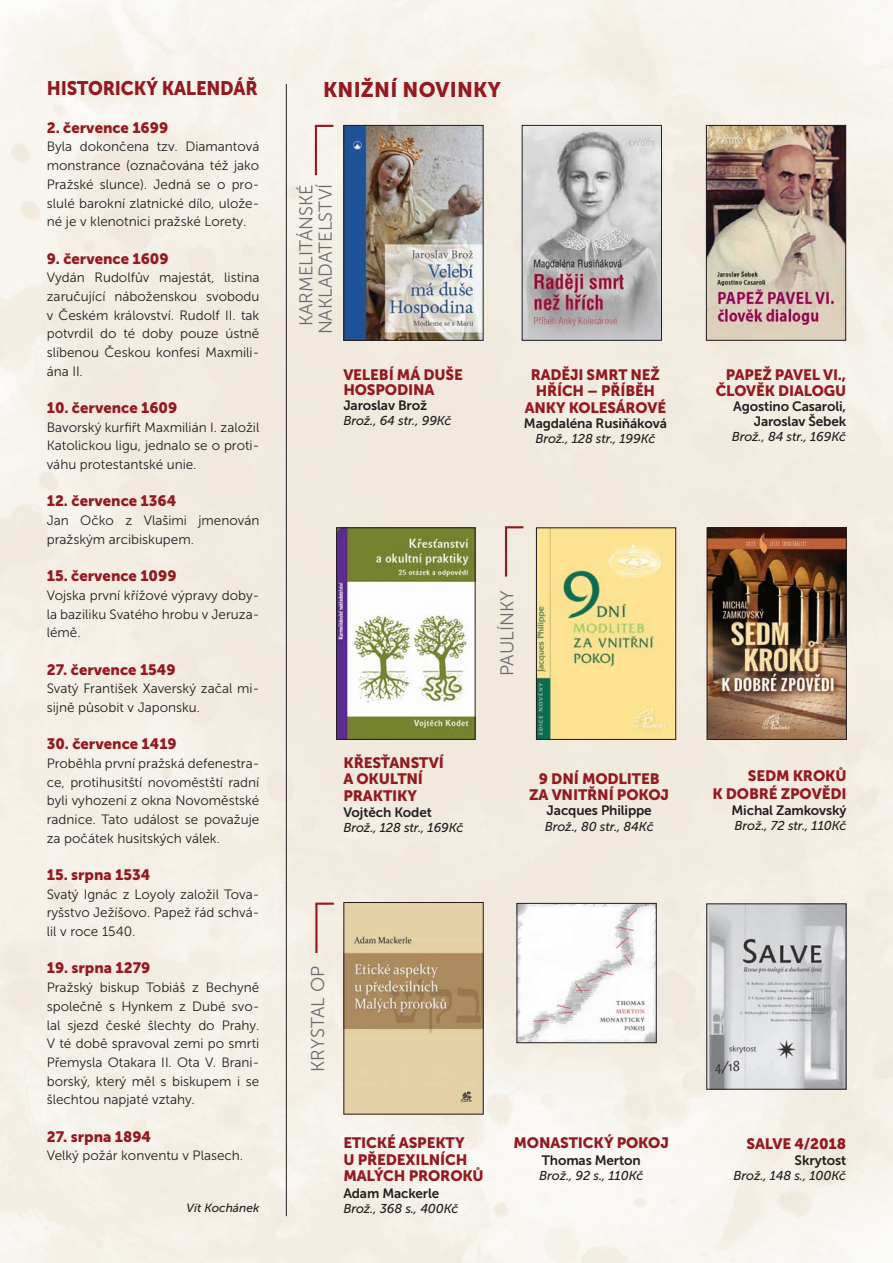
<style>
.page{position:relative;width:893px;height:1263px;background:#fff}
.page>*{position:absolute;margin:0;border:0;box-sizing:border-box;transform-origin:0 0}
.t1{font:21px "Museo Sans 900";letter-spacing:.01em;color:#941920}
.t2{font:19.5px "Museo Sans 900";letter-spacing:-.01em;color:#941920;scale:.93 1}
.t3{font:18.6px/19px "Museo Sans 300";color:#6c6d70;text-align:center}
.t4{font:15px/16.5px "Museo Sans 900";letter-spacing:-.01em;color:#941920}
.t5{font:15px "Museo Sans 900";color:#941920}
.t6{font:13.5px/18.8px "Museo Sans 300";color:#231f20;text-align:justify}
.t7{font:13.5px/15px "Museo Sans 700";letter-spacing:-.01em;color:#231f20;text-align:right}
.t8{font:italic 12.9px "Museo Sans 500";letter-spacing:-.01em;color:#231f20}
.t9{font:italic 12px "Museo Sans 500";color:#231f20}
</style>
<div class="page">
<hr style="left:286px;top:84px;width:1px;height:1132px;background:#231f20">
<hr style="left:315px;top:902px;width:19px;height:3px;background:#941920">
<hr style="left:315px;top:904px;width:2px;height:49px;background:#941920">
<svg style="left:505px;top:526px;width:18px;height:2px"></svg>
<hr style="left:505px;top:527px;width:2px;height:50px;background:#941920">
<img style="left:524px;top:127px;width:136px;height:212px">
<div style="left:522px;top:125px;width:140px;height:216px;border:1px solid #231f20"></div>
<img style="left:708px;top:127px;width:136px;height:212px">
<div style="left:706px;top:125px;width:140px;height:216px;border:1px solid #231f20"></div>
<img style="left:345px;top:127px;width:137px;height:212px">
<div style="left:343px;top:125px;width:141px;height:216px;border:1px solid #231f20"></div>
<img style="left:345px;top:904px;width:137px;height:209px">
<div style="left:343px;top:902px;width:141px;height:213px;border:1px solid #231f20"></div>
<img style="left:518px;top:905px;width:137px;height:136px">
<div style="left:516px;top:903px;width:141px;height:140px;border:1px solid #231f20"></div>
<img style="left:708px;top:529px;width:137px;height:209px">
<div style="left:706px;top:527px;width:141px;height:213px;border:1px solid #231f20"></div>
<img style="left:538px;top:529px;width:136px;height:209px">
<div style="left:536px;top:527px;width:140px;height:213px;border:1px solid #231f20"></div>
<img style="left:338px;top:529px;width:136px;height:209px">
<div style="left:336px;top:527px;width:140px;height:213px;border:1px solid #231f20"></div>
<img style="left:708px;top:905px;width:137px;height:183px">
<div style="left:706px;top:903px;width:141px;height:187px;border:1px solid #231f20"></div>
<svg style="left:315px;top:125px;width:18px;height:2px"></svg>
<hr style="left:315px;top:126px;width:2px;height:49px;background:#941920">
<h2 class="t2" style="left:47px;top:78px;width:228px">HISTORICKÝ KALENDÁŘ</h2>
<p class="t5" style="left:47px;top:119px;width:123px">2. července 1699</p>
<p class="t6" style="left:47px;top:138px;width:214px">Byla dokončena tzv. Diamantová monstrance (označována též jako Pražské slunce). Jedná se o pro&shy;slulé barokní zlatnické dílo, ulože&shy;né je v klenotnici pražské Lorety.</p>
<p class="t5" style="left:47px;top:250px;width:123px">9. července 1609</p>
<p class="t6" style="left:47px;top:268px;width:214px">Vydán Rudolfův majestát, listina zaručující náboženskou svobodu v Českém království. Rudolf II. tak potvrdil do té doby pouze ústně slíbenou Českou konfesi Maxmili&shy;ána II.</p>
<p class="t5" style="left:47px;top:399px;width:132px">10. července 1609</p>
<p class="t6" style="left:47px;top:418px;width:214px">Bavorský kurfiřt Maxmilián I. založil Katolickou ligu, jednalo se o proti&shy;váhu protestantské unie.</p>
<p class="t5" style="left:47px;top:493px;width:131px">12. července 1364</p>
<p class="t6" style="left:47px;top:511px;width:214px">Jan Očko z Vlašimi jmenován pražským arcibiskupem.</p>
<p class="t5" style="left:47px;top:567px;width:131px">15. července 1099</p>
<p class="t6" style="left:47px;top:586px;width:214px">Vojska první křížové výpravy doby&shy;la baziliku Svatého hrobu v Jeruza&shy;lémě.</p>
<p class="t5" style="left:47px;top:661px;width:130px">27. července 1549</p>
<p class="t6" style="left:47px;top:679px;width:214px">Svatý František Xaverský začal mi&shy;sijně působit v Japonsku.</p>
<p class="t5" style="left:47px;top:735px;width:132px">30. července 1419</p>
<p class="t6" style="left:47px;top:754px;width:214px">Proběhla první pražská defenestra&shy;ce, protihusitští novoměstští radní byli vyhozeni z okna Novoměstské radnice. Tato událost se považuje za počátek husitských válek.</p>
<p class="t5" style="left:47px;top:866px;width:105px">15. srpna 1534</p>
<p class="t6" style="left:47px;top:885px;width:214px">Svatý Ignác z Loyoly založil Tova&shy;ryšstvo Ježíšovo. Papež řád schvá&shy;lil v roce 1540.</p>
<p class="t5" style="left:47px;top:960px;width:105px">19. srpna 1279</p>
<p class="t6" style="left:47px;top:978px;width:214px">Pražský biskup Tobiáš z Bechyně společně s Hynkem z Dubé svo&shy;lal sjezd české šlechty do Prahy.<br>V té době spravoval zemi po smrti Přemysla Otakara II. Ota V. Brani&shy;borský, který měl s biskupem i se šlechtou napjaté vztahy.</p>
<p class="t5" style="left:47px;top:1128px;width:106px">27. srpna 1894</p>
<p class="t6" style="left:47px;top:1146px;width:198px">Velký požár konventu v Plasech.</p>
<p class="t9" style="left:187px;top:1202px;width:74px">Vít Kochánek</p>
<h1 class="t1" style="left:323px;top:78px;width:179px">KNIŽNÍ NOVINKY</h1>
<h3 class="t3" style="left:297px;top:334px;width:152px;rotate:-90deg">KARMELITÁNSKÉ<br>NAKLADATELSTVÍ</h3>
<p class="t4" style="left:343px;top:367px;width:121px;line-height:15px">VELEBÍ MÁ DUŠE<br>HOSPODINA</p>
<p class="t7" style="left:343px;top:398px;width:85px">Jaroslav Brož</p>
<p class="t8" style="left:343px;top:414px;width:110px">Brož., 64 str., 99 Kč</p>
<p class="t4" style="left:525px;top:366px;width:143px;text-align:center">RADĚJI SMRT NEŽ<br>HŘÍCH – PŘÍBĚH<br>ANKY KOLESÁROVÉ</p>
<p class="t7" style="left:524px;top:416px;width:144px">Magdaléna Rusiňáková</p>
<p class="t8" style="left:535px;top:431px;width:122px">Brož., 128 str., 199 Kč</p>
<p class="t4" style="left:343px;top:754px;width:102px">KŘESŤANSTVÍ<br>A OKULTNÍ<br>PRAKTIKY</p>
<p class="t7" style="left:343px;top:805px;width:90px">Vojtěch Kodet</p>
<p class="t8" style="left:343px;top:821px;width:122px">Brož., 128 str., 169 Kč</p>
<h3 class="t3" style="left:498px;top:676px;width:87px;rotate:-90deg">PAULÍNKY</h3>
<p class="t4" style="left:529px;top:770px;width:142px;text-align:center">9 DNÍ MODLITEB<br>ZA VNITŘNÍ POKOJ</p>
<p class="t7" style="left:547px;top:803px;width:107px">Jacques Philippe</p>
<p class="t8" style="left:545px;top:819px;width:110px">Brož., 80 str., 84 Kč</p>
<h3 class="t3" style="left:308px;top:1072px;width:107px;rotate:-90deg">KRYSTAL OP</h3>
<p class="t4" style="left:343px;top:1135px;width:142px">ETICKÉ ASPEKTY<br>U PŘEDEXILNÍCH<br>MALÝCH PROROKŮ</p>
<p class="t7" style="left:343px;top:1186px;width:97px">Adam Mackerle</p>
<p class="t8" style="left:343px;top:1202px;width:117px">Brož., 368 s., 400 Kč</p>
<p class="t4" style="left:514px;top:1135px;width:157px">MONASTICKÝ POKOJ</p>
<p class="t7" style="left:542px;top:1152px;width:100px">Thomas Merton</p>
<p class="t8" style="left:539px;top:1168px;width:106px">Brož., 92 s., 110 Kč</p>
<p class="t4" style="left:716px;top:366px;width:132px;text-align:right">PAPEŽ PAVEL VI.,<br>ČLOVĚK DIALOGU</p>
<p class="t7" style="left:733px;top:399px;width:115px">Agostino Casaroli,<br>Jaroslav Šebek</p>
<p class="t8" style="left:732px;top:430px;width:116px">Brož., 84 str., 169 Kč</p>
<p class="t4" style="left:712px;top:767px;width:136px;line-height:18px;text-align:right">SEDM KROKŮ<br>K DOBRÉ ZPOVĚDI</p>
<p class="t7" style="left:731px;top:803px;width:116px">Michal Zamkovský</p>
<p class="t8" style="left:735px;top:819px;width:113px">Brož., 72 str., 110 Kč</p>
<p class="t4" style="left:746px;top:1135px;width:101px">SALVE 4/2018</p>
<p class="t7" style="left:795px;top:1152px;width:53px">Skrytost</p>
<p class="t8" style="left:734px;top:1169px;width:114px">Brož., 148 s., 100 Kč</p>
</div>
